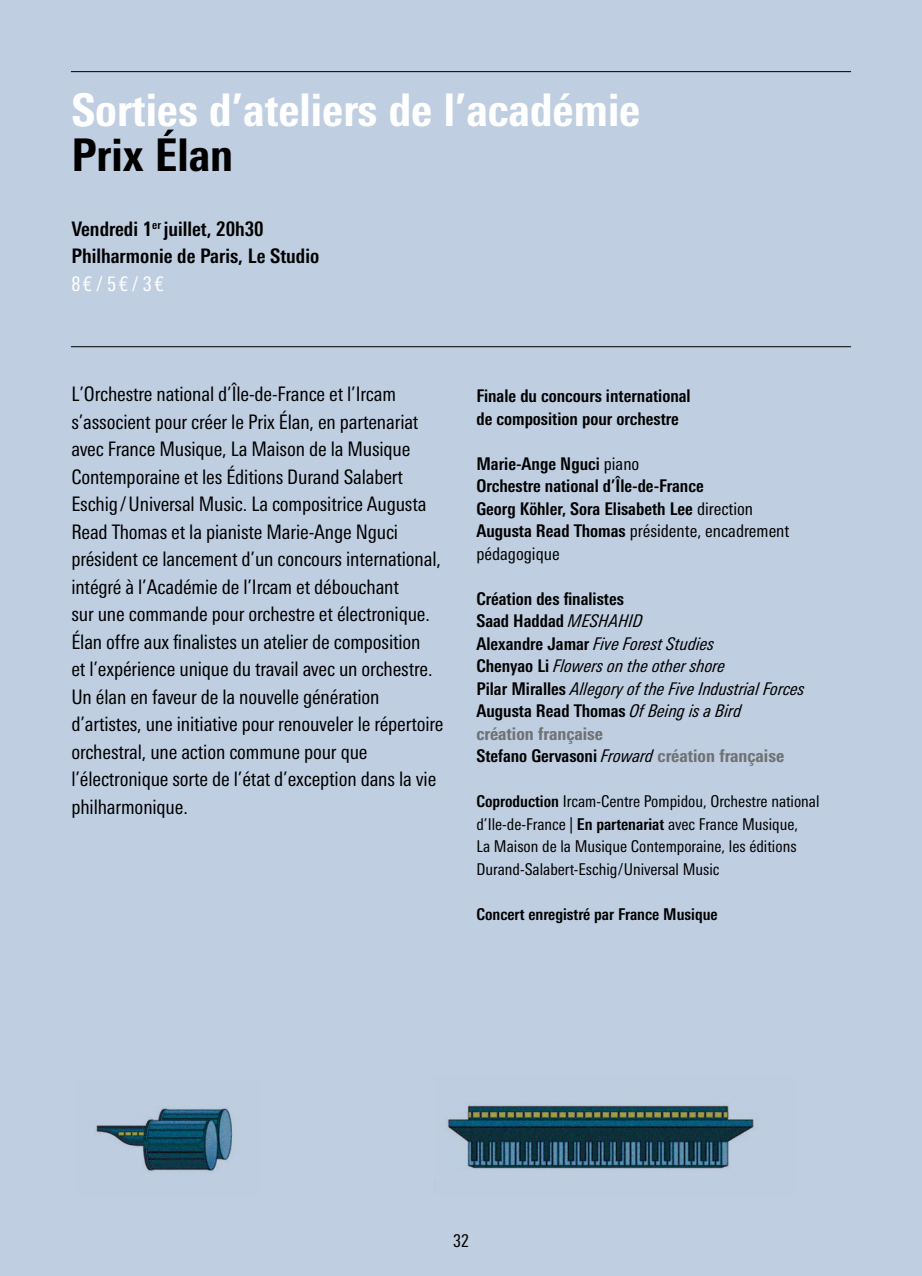
<style>
.page{position:relative;width:922px;height:1276px;background:#fff}
.page>*{position:absolute;margin:0;border:0;box-sizing:border-box;transform-origin:0 0}
.t1{font:800 condensed 45px "Univers Next Pro";color:#fff}
.t2{font:800 condensed 45px "Univers Next Pro";color:#000}
.t3{font:condensed 20px/27.5px "Univers Next Pro";letter-spacing:-.005em;color:#000}
.t4{font:700 condensed 20px/27.5px "Univers Next Pro";color:#000}
.t5{font:condensed 20px "Univers Next Pro";color:#fff}
.t6{font:italic condensed 17.5px/22.5px "Univers Next Pro";color:#000}
.t7{font:700 condensed 17.5px/22.5px "Univers Next Pro";color:#000}
.t8{font:condensed 17.5px "Univers Next Pro";color:#000}
.t9{font:condensed 16.25px/22.5px "Univers Next Pro";color:#000}
.t10{font:700 condensed 16.25px "Univers Next Pro";color:#000}
.s1{font-weight:400}
.s2{font-weight:700;font-style:normal}
.s3{font-weight:800;font-style:normal;color:#707172}
.s4{font-weight:700}
</style>
<div class="page">
<div style="left:0;top:0;width:921px;height:1276px;background:#bfcee1"></div>
<hr style="left:71px;top:346px;width:779px;height:1px;background:#000">
<hr style="left:71px;top:71px;width:779px;height:1px;background:#000">
<img style="left:94px;top:1106px;width:141px;height:67px">
<img style="left:443px;top:1105px;width:316px;height:65px">
<h1 class="t1" style="left:71px;top:83px;width:570px">Sorties d’ateliers de l’académie</h1>
<h1 class="t2" style="left:71px;top:128px;width:163px">Prix Élan</h1>
<p class="t4" style="left:71px;top:215px;width:249px">Vendredi 1<sup>er</sup> juillet, 20h30<br>Philharmonie de Paris, Le Studio</p>
<p class="t5" style="left:71px;top:272px;width:94px">8€ / 5€ / 3€</p>
<p class="t3" style="left:71px;top:380px;width:373px">L’Orchestre national d’Île-de-France et l’Ircam s’associent pour créer le Prix Élan, en partenariat avec France Musique, La Maison de la Musique Contemporaine et les Éditions Durand Salabert Eschig/Universal Music. La compositrice Augusta Read Thomas et la pianiste Marie-Ange Nguci président ce lancement d’un concours international, intégré à l’Académie de l’Ircam et débouchant<br>sur une commande pour orchestre et électronique.<br>Élan offre aux finalistes un atelier de composition<br>et l’expérience unique du travail avec un orchestre.<br>Un élan en faveur de la nouvelle génération d’artistes, une initiative pour renouveler le répertoire orchestral, une action commune pour que l’électronique sorte de l’état d’exception dans la vie philharmonique.</p>
<p class="t7" style="left:476px;top:384px;width:216px">Finale du concours international de composition pour orchestre</p>
<p class="t7" style="left:476px;top:452px;width:314px">Marie-Ange Nguci <span class="s1">piano<br></span>Orchestre national d’Île-de-France<br>Georg Köhler, Sora Elisabeth Lee <span class="s1">direction<br></span>Augusta Read Thomas <span class="s1">présidente, encadrement pédagogique</span></p>
<p class="t6" style="left:476px;top:587px;width:330px"><span class="s2">Création des finalistes<br>Saad Haddad</span> MESHAHID<br><span class="s2">Alexandre Jamar</span> Five Forest Studies<br><span class="s2">Chenyao Li</span> Flowers on the other shore<br><span class="s2">Pilar Miralles</span> Allegory of the Five Industrial Forces <span class="s2">Augusta Read Thomas</span> Of Being is a Bird<br><span class="s3">création française<br></span><span class="s2">Stefano Gervasoni</span> Froward <span class="s3">création française</span></p>
<p class="t9" style="left:476px;top:790px;width:344px"><span class="s4">Coproduction</span> Ircam-Centre Pompidou, Orchestre national d’Ile-de-France | <span class="s4">En partenariat</span> avec France Musique,<br>La Maison de la Musique Contemporaine, les éditions Durand-Salabert-Eschig/Universal Music</p>
<p class="t10" style="left:476px;top:904px;width:243px">Concert enregistré par France Musique</p>
<p class="t8" style="left:453px;top:1230px;width:17px">32</p>
</div>
